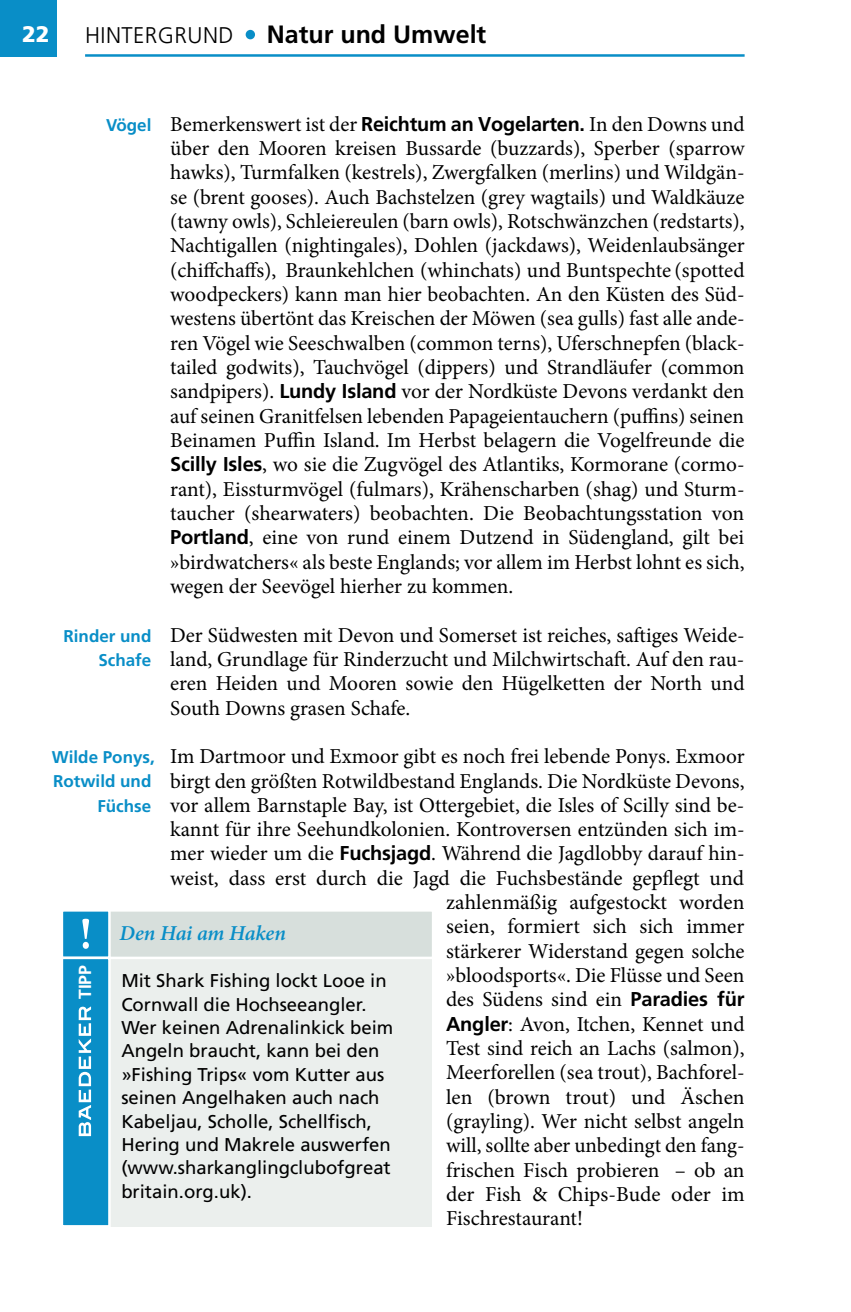
<style>
.page{position:relative;width:851px;height:1312px;background:#fff}
.page>*{position:absolute;margin:0;border:0;box-sizing:border-box;transform-origin:0 0}
.t1{font:700 25px "Frutiger LT Com";color:#000}
.t2{font:300 22.5px "Frutiger LT Com";letter-spacing:.02em;color:#000}
.t3{font:900 22.5px "Frutiger LT Com";color:#fff}
.t4{font:21.25px/24.2px "Minion Pro";color:#000;text-align:justify}
.t5{font:italic 600 21.25px "Minion Pro";letter-spacing:-.01em;color:#098ec7}
.t6{font:18.5px/23.5px "Frutiger LT Com";color:#000}
.t7{font:700 17.5px "Frutiger LT Com";color:#fff}
.t8{font:700 17px/24.2px "Frutiger LT Com";color:#098ec7;text-align:right}
.s1{font-family:"Frutiger LT Com";font-weight:700;font-size:20px}
</style>
<div class="page">
<div style="left:0;top:0;width:57px;height:57px;background:#098ec7"></div>
<hr style="left:85px;top:54px;width:659px;height:3px;background:#098ec7">
<div style="left:245px;top:30px;width:10px;height:9px;background:#098ec7;border-radius:50%"></div>
<svg style="left:63px;top:911px;width:369px;height:316px;background:#cfe2e7"></svg>
<p class="t3" style="left:22px;top:20px;width:29px">22</p>
<p class="t2" style="left:85px;top:22px;width:150px">HINTERGRUND</p>
<p class="t1" style="left:267px;top:19px;width:221px">Natur und Umwelt</p>
<p class="t4" style="left:170px;top:112px;width:576px">Bemerkenswert ist der <span class="s1">Reichtum an Vogelarten.</span> In den Downs und über den Mooren kreisen Bussarde (buzzards), Sperber (sparrow hawks), Turmfalken (kestrels), Zwergfalken (merlins) und Wildgän&shy;se (brent gooses). Auch Bachstelzen (grey wagtails) und Waldkäuze (tawny owls), Schleiereulen (barn owls), Rotschwänzchen (redstarts), Nachtigallen (nightingales), Dohlen (jackdaws), Weidenlaubsänger (chiffchaffs), Braunkehlchen (whinchats) und Buntspechte (spotted woodpeckers) kann man hier beobachten. An den Küsten des Süd&shy;westens übertönt das Kreischen der Möwen (sea gulls) fast alle ande&shy;ren Vögel wie Seeschwalben (common terns), Uferschnepfen (black&shy;tailed godwits), Tauchvögel (dippers) und Strandläufer (common sandpipers). <span class="s1">Lundy Island</span> vor der Nordküste Devons verdankt den auf seinen Granitfelsen lebenden Papageientauchern (puffins) seinen Beinamen Puffin Island. Im Herbst belagern die Vogelfreunde die <span class="s1">Scilly Isles</span>, wo sie die Zugvögel des Atlantiks, Kormorane (cormo&shy;rant), Eissturmvögel (fulmars), Krähenscharben (shag) und Sturm&shy;taucher (shearwaters) beobachten. Die Beobachtungsstation von <span class="s1">Portland</span>, eine von rund einem Dutzend in Südengland, gilt bei »birdwatchers« als beste Englands; vor allem im Herbst lohnt es sich, wegen der Seevögel hierher zu kommen.</p>
<p class="t4" style="left:170px;top:622px;width:576px">Der Südwesten mit Devon und Somerset ist reiches, saftiges Weide&shy;land, Grundlage für Rinderzucht und Milchwirtschaft. Auf den rau&shy;eren Heiden und Mooren sowie den Hügelketten der North und South Downs grasen Schafe.</p>
<p class="t4" style="left:170px;top:744px;width:576px">Im Dartmoor und Exmoor gibt es noch frei lebende Ponys. Exmoor</p>
<p class="t4" style="left:170px;top:768px;width:576px">birgt den größten Rotwildbestand Englands. Die Nordküste Devons,</p>
<p class="t4" style="left:170px;top:792px;width:575px">vor allem Barnstaple Bay, ist Ottergebiet, die Isles of Scilly sind be-</p>
<p class="t4" style="left:170px;top:817px;width:576px">kannt für ihre Seehundkolonien. Kontroversen entzünden sich im-</p>
<p class="t4" style="left:170px;top:841px;width:575px">mer wieder um die <span class="s1">Fuchsjagd</span>. Während die Jagdlobby darauf hin-</p>
<p class="t4" style="left:170px;top:865px;width:575px">weist, dass erst durch die Jagd die Fuchsbestände gepflegt und</p>
<p class="t4" style="left:446px;top:890px;width:300px">zahlenmäßig aufgestockt worden</p>
<p class="t4" style="left:446px;top:914px;width:300px">seien, formiert sich sich immer</p>
<p class="t4" style="left:446px;top:938px;width:300px">stärkerer Widerstand gegen solche</p>
<p class="t4" style="left:446px;top:963px;width:300px">»bloodsports«. Die Flüsse und Seen</p>
<p class="t4" style="left:446px;top:987px;width:300px">des Südens sind ein <span class="s1">Paradies für</span></p>
<p class="t4" style="left:446px;top:1011px;width:300px"><span class="s1">Angler</span>: Avon, Itchen, Kennet und</p>
<p class="t4" style="left:446px;top:1035px;width:300px">Test sind reich an Lachs (salmon),</p>
<p class="t4" style="left:446px;top:1060px;width:300px">Meerforellen (sea trout), Bachforel-</p>
<p class="t4" style="left:446px;top:1084px;width:300px">len (brown trout) und Äschen</p>
<p class="t4" style="left:446px;top:1108px;width:300px">(grayling). Wer nicht selbst angeln</p>
<p class="t4" style="left:446px;top:1133px;width:300px">will, sollte aber unbedingt den fang-</p>
<p class="t4" style="left:446px;top:1157px;width:300px">frischen Fisch probieren – ob an</p>
<p class="t4" style="left:446px;top:1181px;width:300px">der Fish &amp; Chips-Bude oder im</p>
<p class="t4" style="left:446px;top:1206px;width:138px">Fischrestaurant!</p>
<p class="t8" style="left:106px;top:112px;width:47px">Vögel</p>
<p class="t8" style="left:63px;top:623px;width:89px">Rinder und<br>Schafe</p>
<p class="t8" style="left:52px;top:744px;width:104px">Wilde Ponys,<br>Rotwild und<br>Füchse</p>
<p class="t5" style="left:119px;top:918px;width:168px">Den Hai am Haken</p>
<p class="t7" style="left:74px;top:998px;width:35px;rotate:-90deg">TIPP</p>
<p class="t6" style="left:121px;top:968px;width:273px">Mit Shark Fishing lockt Looe in<br>Cornwall die Hochseeangler.<br>Wer keinen Adrenalinkick beim<br>Angeln braucht, kann bei den »Fishing Trips« vom Kutter aus seinen Angelhaken auch nach<br>Kabeljau, Scholle, Schellfisch,<br>Hering und Makrele auswerfen (www.sharkanglingclubofgreat britain.org.uk).</p>
</div>
